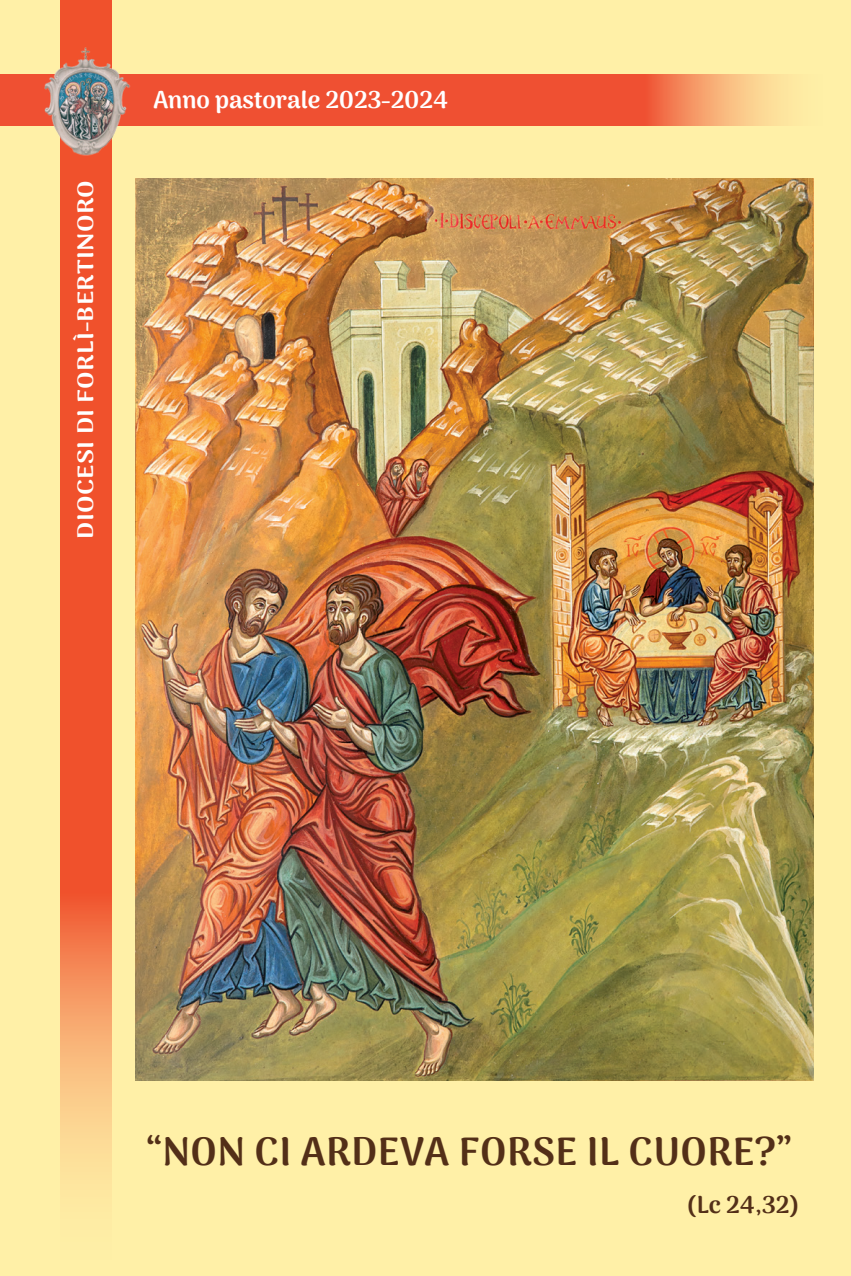
<style>
.page{position:relative;width:851px;height:1276px;background:#fff}
.page>*{position:absolute;margin:0;border:0;box-sizing:border-box;transform-origin:0 0}
.t1{font:900 39px "Arima Madurai";letter-spacing:.01em;color:#532f18}
.t2{font:900 24px "Arima Madurai";color:#fff}
.t3{font:900 24px "Arima Madurai";color:#532f18}
.t4{font:900 21.9px "Arima Madurai";letter-spacing:.01em;color:#fff;scale:1.2 1}
.s1{font-size:22.5px}
</style>
<div class="page">
<div style="left:0;top:0;width:850px;height:1276px;background:#fff0a7"></div>
<svg style="left:0;top:75px;width:788px;height:51px;background:#f0623f"></svg>
<svg style="left:60px;top:0;width:51px;height:1184px;background:#f2693e"></svg>
<img style="left:43px;top:47px;width:87px;height:109px">
<img style="left:136px;top:179px;width:677px;height:901px">
<p class="t4" style="left:70px;top:538px;width:300px;rotate:-90deg">DIOCESI DI FORLÌ-BERTINORO</p>
<p class="t2" style="left:153px;top:82px;width:296px">Anno pastorale 2023<span class="s1">-</span>2024</p>
<p class="t1" style="left:147px;top:1123px;width:646px">“NON CI ARDEVA FORSE IL CUORE?”</p>
<p class="t3" style="left:686px;top:1187px;width:115px">(Lc 24,32)</p>
</div>
